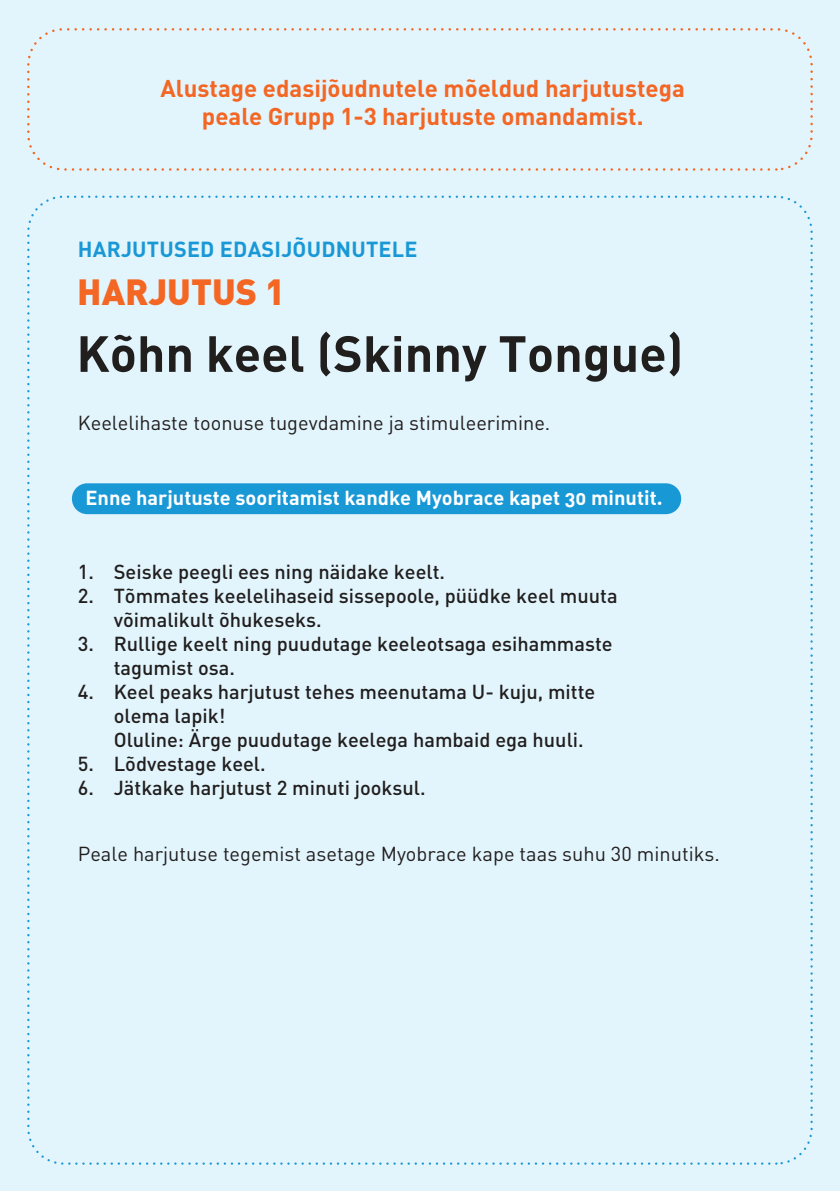
<style>
.page{position:relative;width:840px;height:1191px;background:#fff}
.page>*{position:absolute;margin:0;border:0;box-sizing:border-box;transform-origin:0 0}
.t1{font:700 50px "DIN Pro";color:#211e1e}
.t2{font:900 36px "DIN Pro";color:#f36623}
.t3{font:700 24px/28px "DIN Pro";color:#f36623;text-align:center}
.t4{font:700 21.6px "DIN Pro";letter-spacing:.01em;color:#1998d6}
.t5{font:500 20px/24px "DIN Pro";color:#211e1e}
.t6{font:20px "DIN Pro";color:#211e1e}
.t7{font:20px "DIN Bold Alternate";color:#fff}
</style>
<div class="page">
<div style="left:0;top:0;width:839px;height:1191px;background:#e2f4fc"></div>
<div style="left:27px;top:28px;width:785px;height:143px;border:2px dashed #f36623;border-radius:35px"></div>
<div style="left:72px;top:483px;width:608px;height:31px;background:#1998d6;border-radius:15px"></div>
<p class="t3" style="left:160px;top:73px;width:525px">Alustage edasijõudnutele mõeldud harjutustega peale Grupp 1-3 harjutuste omandamist.</p>
<p class="t4" style="left:78px;top:235px;width:341px">HARJUTUSED EDASIJÕUDNUTELE</p>
<h2 class="t2" style="left:77px;top:268px;width:209px">HARJUTUS 1</h2>
<h1 class="t1" style="left:76px;top:320px;width:608px">Kõhn keel (Skinny Tongue)</h1>
<p class="t6" style="left:78px;top:409px;width:474px">Keelelihaste toonuse tugevdamine ja stimuleerimine.</p>
<p class="t7" style="left:85px;top:485px;width:578px">Enne harjutuste sooritamist kandke Myobrace kapet 30 minutit.</p>
<p class="t5" style="left:78px;top:558px;width:368px">1. Seiske peegli ees ning näidake keelt.</p>
<p class="t5" style="left:114px;top:582px;width:505px;text-indent:-36px">2. Tõmmates keelelihaseid sissepoole, püüdke keel muuta võimalikult õhukeseks.</p>
<p class="t5" style="left:114px;top:630px;width:500px;text-indent:-36px">3. Rullige keelt ning puudutage keeleotsaga esihammaste tagumist osa.</p>
<p class="t5" style="left:114px;top:678px;width:483px;text-indent:-36px">4. Keel peaks harjutust tehes meenutama U- kuju, mitte olema lapik!<br>Oluline: Ärge puudutage keelega hambaid ega huuli.</p>
<p class="t5" style="left:78px;top:750px;width:189px">5. Lõdvestage keel.</p>
<p class="t5" style="left:78px;top:774px;width:349px">6. Jätkake harjutust 2 minuti jooksul.</p>
<p class="t6" style="left:78px;top:840px;width:643px">Peale harjutuse tegemist asetage Myobrace kape taas suhu 30 minutiks.</p>
</div>
